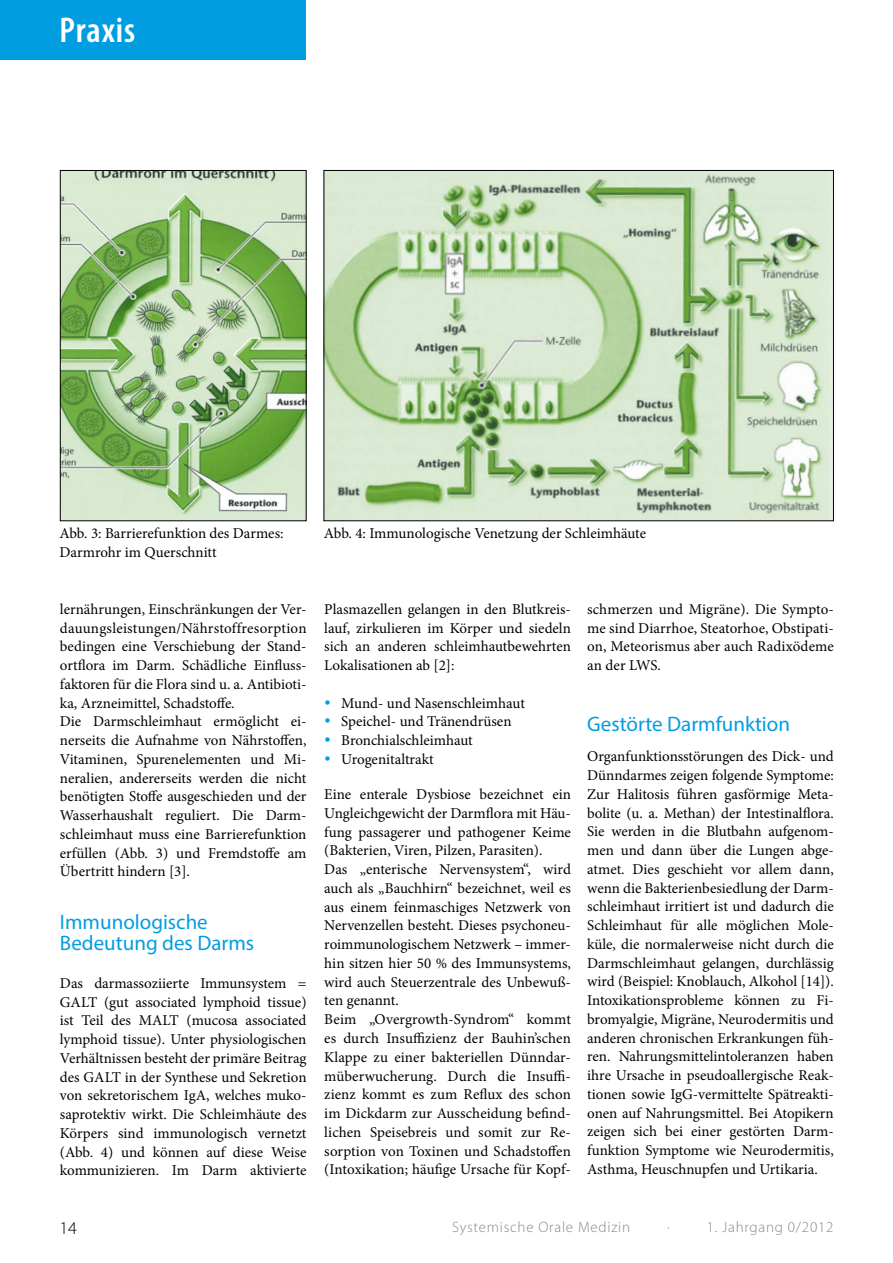
<style>
.page{position:relative;width:893px;height:1263px;background:#fff}
.page>*{position:absolute;margin:0;border:0;box-sizing:border-box;transform-origin:0 0}
.t1{font:600 condensed 36px "Myriad Pro";letter-spacing:.025em;color:#fff}
.t2{font:21px/21px "Myriad Pro";color:#009ee0}
.t3{font:300 18px "Myriad Pro";color:#000}
.t4{font:15px/18.8px "Minion Pro";color:#000;text-align:justify}
.t5{font:300 15px "Myriad Pro";letter-spacing:.05em;color:#87888a}
.s1{color:#009ee0}
</style>
<div class="page">
<div style="left:0;top:0;width:306px;height:60px;background:#009ee0"></div>
<img style="left:62px;top:172px;width:243px;height:347px">
<div style="left:60px;top:170px;width:247px;height:351px;border:1px solid #000"></div>
<img style="left:326px;top:172px;width:506px;height:347px">
<h1 class="t1" style="left:60px;top:10px;width:77px">Praxis</h1>
<p class="t4" style="left:60px;top:524px;width:226px">Abb. 3: Barrierefunktion des Darmes:<br>Darmrohr im Querschnitt</p>
<p class="t4" style="left:324px;top:524px;width:324px">Abb. 4: Immunologische Venetzung der Schleimhäute</p>
<p class="t4" style="left:60px;top:600px;width:248px;text-align:left">lernährungen, Einschränkungen der Ver&shy;dauungsleistungen/Nährstoffresorption bedingen eine Verschiebung der Stand&shy;ortflora im Darm. Schädliche Einfluss&shy;faktoren für die Flora sind u. a. Antibioti&shy;ka, Arzneimittel, Schadstoffe.<br>Die Darmschleimhaut ermöglicht ei&shy;nerseits die Aufnahme von Nährstoffen, Vitaminen, Spurenelementen und Mi&shy;neralien, andererseits werden die nicht benötigten Stoffe ausgeschieden und der Wasserhaushalt reguliert. Die Darm&shy;schleimhaut muss eine Barrierefunktion erfüllen (Abb. 3) und Fremdstoffe am Übertritt hindern [3].</p>
<h2 class="t2" style="left:60px;top:911px;width:196px">Immunologische<br>Bedeutung des Darms</h2>
<p class="t4" style="left:60px;top:974px;width:248px">Das darmassoziierte Immunsystem = GALT (gut associated lymphoid tissue) ist Teil des MALT (mucosa associated lymphoid tissue). Unter physiologischen Verhältnissen besteht der primäre Beitrag des GALT in der Synthese und Sekretion von sekretorischem IgA, welches muko&shy;saprotektiv wirkt. Die Schleimhäute des Körpers sind immunologisch vernetzt (Abb. 4) und können auf diese Weise kommunizieren. Im Darm aktivierte</p>
<p class="t4" style="left:324px;top:600px;width:248px">Plasmazellen gelangen in den Blutkreis&shy;lauf, zirkulieren im Körper und siedeln sich an anderen schleimhautbewehrten Lokalisationen ab [2]:</p>
<p class="t4" style="left:324px;top:694px;width:202px"><span class="s1">•</span> Mund- und Nasenschleimhaut</p>
<p class="t4" style="left:324px;top:712px;width:189px"><span class="s1">•</span> Speichel- und Tränendrüsen</p>
<p class="t4" style="left:324px;top:731px;width:150px"><span class="s1">•</span> Bronchialschleimhaut</p>
<p class="t4" style="left:324px;top:750px;width:111px"><span class="s1">•</span> Urogenitaltrakt</p>
<p class="t4" style="left:324px;top:785px;width:248px;text-align:left">Eine enterale Dysbiose bezeichnet ein Ungleichgewicht der Darmflora mit Häu&shy;fung passagerer und pathogener Keime (Bakterien, Viren, Pilzen, Parasiten).<br>Das „enterische Nervensystem“, wird auch als „Bauchhirn“ bezeichnet, weil es aus einem feinmaschiges Netzwerk von Nervenzellen besteht. Dieses psychoneu&shy;roimmunologischem Netzwerk – immer&shy;hin sitzen hier 50 % des Immunsystems, wird auch Steuerzentrale des Unbewuß&shy;ten genannt.<br>Beim „Overgrowth-Syndrom“ kommt es durch Insuffizienz der Bauhin’schen Klappe zu einer bakteriellen Dünndar&shy;müberwucherung. Durch die Insuffi&shy;zienz kommt es zum Reflux des schon im Dickdarm zur Ausscheidung befind&shy;lichen Speisebreis und somit zur Re&shy;sorption von Toxinen und Schadstoffen (Intoxikation; häufige Ursache für Kopf-</p>
<p class="t4" style="left:587px;top:600px;width:248px">schmerzen und Migräne). Die Sympto&shy;me sind Diarrhoe, Steatorhoe, Obstipati&shy;on, Meteorismus aber auch Radixödeme an der LWS.</p>
<h2 class="t2" style="left:587px;top:713px;width:204px">Gestörte Darmfunktion</h2>
<p class="t4" style="left:587px;top:747px;width:248px">Organfunktionsstörungen des Dick- und Dünndarmes zeigen folgende Symptome:<br>Zur Halitosis führen gasförmige Meta&shy;bolite (u. a. Methan) der Intestinalflora.<br>Sie werden in die Blutbahn aufgenom&shy;men und dann über die Lungen abge&shy;atmet. Dies geschieht vor allem dann, wenn die Bakterienbesiedlung der Darm&shy;schleimhaut irritiert ist und dadurch die Schleimhaut für alle möglichen Mole&shy;küle, die normalerweise nicht durch die Darmschleimhaut gelangen, durchlässig wird (Beispiel: Knoblauch, Alkohol [14]).<br>Intoxikationsprobleme können zu Fi&shy;bromyalgie, Migräne, Neurodermitis und anderen chronischen Erkrankungen füh&shy;ren. Nahrungsmittelintoleranzen haben ihre Ursache in pseudoallergische Reak&shy;tionen sowie IgG-vermittelte Spätreakti&shy;onen auf Nahrungsmittel. Bei Atopikern zeigen sich bei einer gestörten Darm&shy;funktion Symptome wie Neurodermitis, Asthma, Heuschnupfen und Urtikaria.</p>
<p class="t3" style="left:60px;top:1218px;width:19px">14</p>
<p class="t5" style="left:452px;top:1218px;width:179px">Systemische Orale Medizin</p>
<p class="t5" style="left:667px;top:1218px;width:4px">·</p>
<p class="t5" style="left:707px;top:1218px;width:128px">1. Jahrgang 0/2012</p>
</div>
